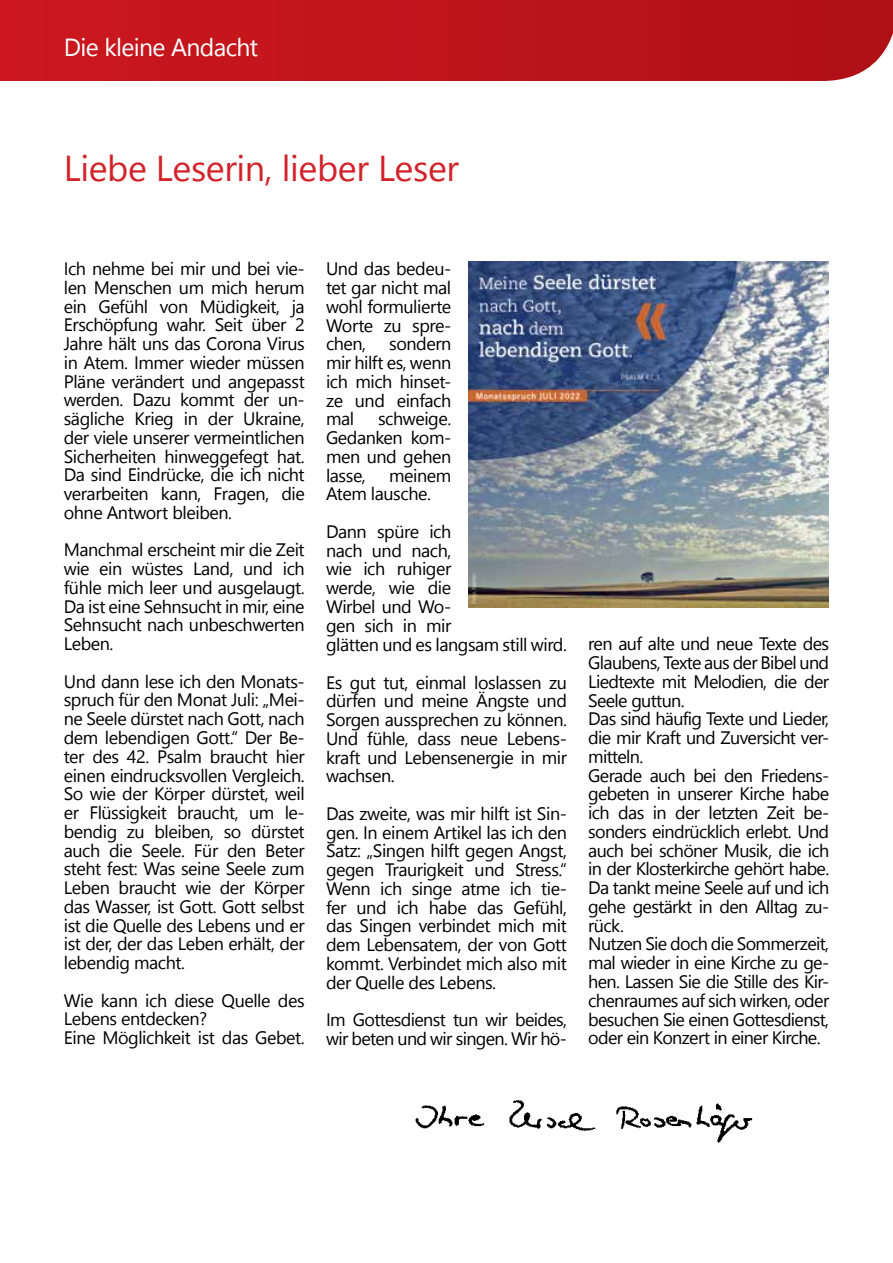
<style>
.page{position:relative;width:893px;height:1263px;background:#fff}
.page>*{position:absolute;margin:0;border:0;box-sizing:border-box;transform-origin:0 0}
.t1{font:36px "Nirmala UI";letter-spacing:-.01em;color:#d2232a}
.t2{font:24.75px "Nirmala UI";letter-spacing:-.025em;color:#fff}
.t3{font:18px/18.8px "Nirmala UI";letter-spacing:-.035em;color:#000;text-align:justify}
</style>
<div class="page">
<svg style="left:0;top:0;width:893px;height:81px;background:#be161c"></svg>
<img style="left:415px;top:1099px;width:338px;height:44px">
<img style="left:468px;top:262px;width:360px;height:346px">
<h2 class="t2" style="left:64px;top:28px;width:196px">Die kleine Andacht</h2>
<h1 class="t1" style="left:64px;top:140px;width:397px">Liebe Leserin, lieber Leser</h1>
<p class="t3" style="left:64px;top:258px;width:243px">Ich nehme bei mir und bei vie&shy;len Menschen um mich herum ein Gefühl von Müdigkeit, ja Erschöpfung wahr. Seit über 2<br>Jahre hält uns das Corona Virus in Atem. Immer wieder müssen Pläne verändert und angepasst werden. Dazu kommt der un&shy;sägliche Krieg in der Ukraine, der viele unserer vermeintlichen Sicherheiten hinweggefegt hat.<br>Da sind Eindrücke, die ich nicht verarbeiten kann, Fragen, die ohne Antwort bleiben.</p>
<p class="t3" style="left:64px;top:540px;width:242px">Manchmal erscheint mir die Zeit wie ein wüstes Land, und ich fühle mich leer und ausgelaugt.<br>Da ist eine Sehnsucht in mir, eine Sehnsucht nach unbeschwerten Leben.</p>
<p class="t3" style="left:64px;top:671px;width:243px">Und dann lese ich den Monats&shy;spruch für den Monat Juli: „Mei&shy;ne Seele dürstet nach Gott, nach dem lebendigen Gott.“ Der Be&shy;ter des 42. Psalm braucht hier einen eindrucksvollen Vergleich.<br>So wie der Körper dürstet, weil er Flüssigkeit braucht, um le&shy;bendig zu bleiben, so dürstet auch die Seele. Für den Beter steht fest: Was seine Seele zum Leben braucht wie der Körper das Wasser, ist Gott. Gott selbst ist die Quelle des Lebens und er ist der, der das Leben erhält, der lebendig macht.</p>
<p class="t3" style="left:64px;top:990px;width:242px;text-align:left">Wie kann ich diese Quelle des<br>Lebens entdecken?<br>Eine Möglichkeit ist das Gebet.</p>
<p class="t3" style="left:326px;top:259px;width:127px">Und das bedeu&shy;tet gar nicht mal wohl formulierte Worte zu spre&shy;chen,</p>
<p class="t3" style="left:326px;top:334px;width:127px;text-indent:63px">sondern mir hilft es, wenn ich mich hinset&shy;ze und einfach mal</p>
<p class="t3" style="left:326px;top:409px;width:127px;text-indent:52px">schweige.<br>Gedanken kom&shy;men und gehen lasse,</p>
<p class="t3" style="left:326px;top:465px;width:127px;text-indent:63px">meinem<br>Atem lausche.</p>
<p class="t3" style="left:326px;top:521px;width:242px;text-align:left">Dann spüre ich<br>nach und nach,<br>wie ich ruhiger<br>werde, wie die<br>Wirbel und Wo-<br>gen sich in mir<br>glätten und es langsam still wird.</p>
<p class="t3" style="left:326px;top:672px;width:242px">Es gut tut, einmal loslassen zu dürfen und meine Ängste und Sorgen aussprechen zu können.<br>Und fühle, dass neue Lebens&shy;kraft und Lebensenergie in mir wachsen.</p>
<p class="t3" style="left:326px;top:803px;width:242px">Das zweite, was mir hilft ist Sin&shy;gen. In einem Artikel las ich den Satz: „Singen hilft gegen Angst, gegen Traurigkeit und Stress.“ Wenn ich singe atme ich tie&shy;fer und ich habe das Gefühl, das Singen verbindet mich mit dem Lebensatem, der von Gott kommt. Verbindet mich also mit der Quelle des Lebens.</p>
<p class="t3" style="left:326px;top:1009px;width:242px">Im Gottesdienst tun wir beides, wir beten und wir singen. Wir hö-</p>
<p class="t3" style="left:588px;top:634px;width:243px;text-align:left">ren auf alte und neue Texte des<br>Glaubens, Texte aus der Bibel und<br>Liedtexte mit Melodien, die der<br>Seele guttun.<br>Das sind häufig Texte und Lieder, die mir Kraft und Zuversicht ver&shy;mitteln.<br>Gerade auch bei den Friedens&shy;gebeten in unserer Kirche habe ich das in der letzten Zeit be&shy;sonders eindrücklich erlebt. Und auch bei schöner Musik, die ich in der Klosterkirche gehört habe.<br>Da tankt meine Seele auf und ich gehe gestärkt in den Alltag zu&shy;rück.<br>Nutzen Sie doch die Sommerzeit, mal wieder in eine Kirche zu ge&shy;hen. Lassen Sie die Stille des Kir&shy;chenraumes auf sich wirken, oder besuchen Sie einen Gottesdienst, oder ein Konzert in einer Kirche.</p>
</div>
